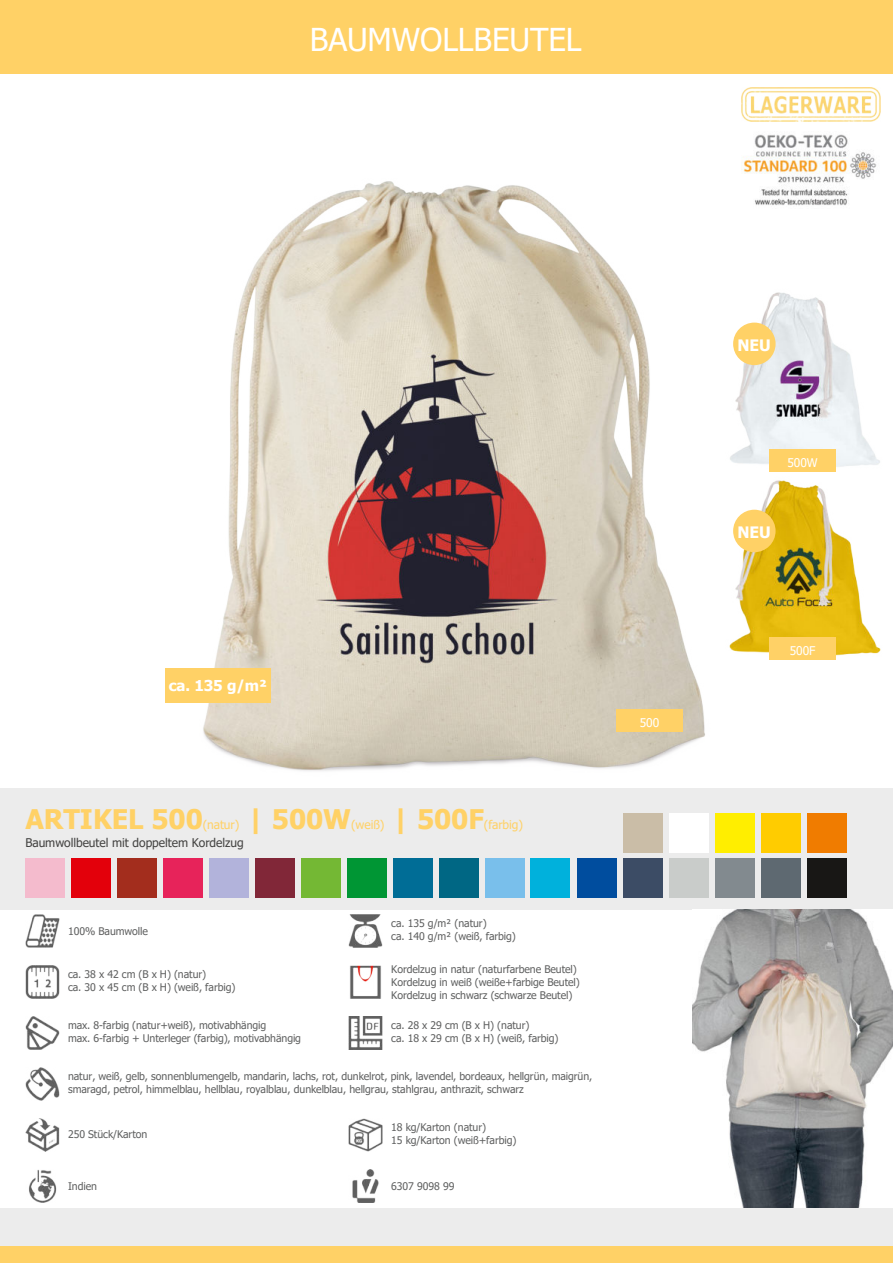
<style>
.page{position:relative;width:893px;height:1263px;background:#fff}
.page>*{position:absolute;margin:0;border:0;box-sizing:border-box;transform-origin:0 0}
.t1{font:31.5px "Tahoma";letter-spacing:-.005em;color:#fff}
.t2{font:700 27px "Tahoma";letter-spacing:-.005em;color:#ffd166}
.t3{font:700 15.75px "Tahoma";color:#fff}
.t4{font:700 15px "Tahoma";letter-spacing:-.005em;color:#fff}
.t5{font:12px "Tahoma";letter-spacing:-.005em;color:#434241}
.t6{font:12px "Tahoma";letter-spacing:-.005em;color:#ffd166}
.t7{font:12px "Tahoma";letter-spacing:-.01em;color:#fff}
.t8{font:10.5px/12.6px "Tahoma";letter-spacing:-.01em;color:#606161}
</style>
<div class="page">
<div style="left:0;top:788px;width:893px;height:475px;background:#ececec"></div>
<div style="left:0;top:910px;width:893px;height:298px;background:#fff"></div>
<div style="left:0;top:0;width:893px;height:73px;background:#ffd166"></div>
<img style="left:26px;top:914px;width:33px;height:33px">
<img style="left:349px;top:914px;width:34px;height:33px">
<img style="left:26px;top:1016px;width:33px;height:33px">
<img style="left:26px;top:1067px;width:33px;height:33px">
<img style="left:26px;top:1118px;width:33px;height:33px">
<img style="left:29px;top:1170px;width:28px;height:32px">
<img style="left:26px;top:965px;width:33px;height:33px">
<img style="left:349px;top:1016px;width:34px;height:33px">
<img style="left:349px;top:1118px;width:34px;height:33px">
<img style="left:352px;top:1169px;width:27px;height:33px">
<div style="left:0;top:1246px;width:893px;height:17px;background:#ffd166"></div>
<img style="left:165px;top:166px;width:606px;height:605px">
<img style="left:742px;top:87px;width:138px;height:35px">
<img style="left:693px;top:910px;width:200px;height:298px">
<div style="left:166px;top:669px;width:105px;height:34px;background:#ffd166"></div>
<img style="left:742px;top:134px;width:135px;height:75px">
<img style="left:708px;top:288px;width:172px;height:183px">
<img style="left:708px;top:476px;width:173px;height:183px">
<div style="left:769px;top:637px;width:67px;height:22px;background:#ffd166"></div>
<div style="left:769px;top:450px;width:67px;height:22px;background:#ffd166"></div>
<div style="left:26px;top:858px;width:39px;height:39px;background:#f4bbcd"></div>
<div style="left:71px;top:858px;width:40px;height:39px;background:#e3000b"></div>
<div style="left:117px;top:858px;width:40px;height:39px;background:#a32d1d"></div>
<div style="left:163px;top:858px;width:40px;height:39px;background:#e7235a"></div>
<div style="left:209px;top:858px;width:40px;height:39px;background:#b2b3db"></div>
<div style="left:255px;top:858px;width:40px;height:39px;background:#812738"></div>
<div style="left:301px;top:858px;width:40px;height:39px;background:#74b834"></div>
<div style="left:347px;top:858px;width:40px;height:39px;background:#009634"></div>
<div style="left:393px;top:858px;width:39px;height:39px;background:#006d96"></div>
<div style="left:439px;top:858px;width:39px;height:39px;background:#006784"></div>
<div style="left:485px;top:858px;width:39px;height:39px;background:#79bfeb"></div>
<div style="left:531px;top:858px;width:39px;height:39px;background:#00b1dc"></div>
<div style="left:577px;top:858px;width:40px;height:39px;background:#004d9e"></div>
<div style="left:623px;top:858px;width:40px;height:39px;background:#3c4c65"></div>
<div style="left:669px;top:858px;width:40px;height:39px;background:#c9ccca"></div>
<div style="left:715px;top:858px;width:40px;height:39px;background:#828a8f"></div>
<div style="left:761px;top:858px;width:40px;height:39px;background:#5e6971"></div>
<div style="left:807px;top:858px;width:40px;height:39px;background:#181715"></div>
<div style="left:623px;top:813px;width:40px;height:40px;background:#cabda7"></div>
<div style="left:669px;top:813px;width:40px;height:40px;background:#fff"></div>
<div style="left:715px;top:813px;width:40px;height:40px;background:#fe0"></div>
<div style="left:761px;top:813px;width:40px;height:40px;background:#fc0"></div>
<div style="left:807px;top:813px;width:40px;height:40px;background:#f07c00"></div>
<div style="left:733px;top:323px;width:43px;height:42px;background:#ffd166;border-radius:50%"></div>
<div style="left:733px;top:510px;width:43px;height:42px;background:#ffd166;border-radius:50%"></div>
<img style="left:350px;top:965px;width:31px;height:33px">
<div style="left:616px;top:709px;width:67px;height:22px;background:#ffd166"></div>
<h1 class="t1" style="left:310px;top:18px;width:273px">BAUMWOLLBEUTEL</h1>
<h3 class="t4" style="left:169px;top:675px;width:100px">ca. 135 g/m²</h3>
<h2 class="t2" style="left:26px;top:800px;width:179px">ARTIKEL 500</h2>
<p class="t6" style="left:203px;top:816px;width:38px">(natur)</p>
<h2 class="t2" style="left:247px;top:800px;width:105px">| 500W</h2>
<p class="t6" style="left:351px;top:816px;width:35px">(weiß)</p>
<h2 class="t2" style="left:392px;top:800px;width:93px">| 500F</h2>
<p class="t6" style="left:484px;top:816px;width:41px">(farbig)</p>
<p class="t5" style="left:26px;top:834px;width:220px">Baumwollbeutel mit doppeltem Kordelzug</p>
<p class="t8" style="left:68px;top:925px;width:81px">100% Baumwolle</p>
<p class="t8" style="left:68px;top:969px;width:169px">ca. 38 x 42 cm (B x H) (natur)<br>ca. 30 x 45 cm (B x H) (weiß, farbig)</p>
<p class="t8" style="left:391px;top:918px;width:126px">ca. 135 g/m² (natur)<br>ca. 140 g/m² (weiß, farbig)</p>
<p class="t8" style="left:391px;top:964px;width:190px">Kordelzug in natur (naturfarbene Beutel)<br>Kordelzug in weiß (weiße+farbige Beutel)<br>Kordelzug in schwarz (schwarze Beutel)</p>
<p class="t8" style="left:68px;top:1020px;width:235px">max. 8-farbig (natur+weiß), motivabhängig<br>max. 6-farbig + Unterleger (farbig), motivabhängig</p>
<p class="t8" style="left:68px;top:1071px;width:526px">natur, weiß, gelb, sonnenblumengelb, mandarin, lachs, rot, dunkelrot, pink, lavendel, bordeaux, hellgrün, maigrün, smaragd, petrol, himmelblau, hellblau, royalblau, dunkelblau, hellgrau, stahlgrau, anthrazit, schwarz</p>
<p class="t8" style="left:68px;top:1128px;width:81px">250 Stück/Karton</p>
<p class="t8" style="left:391px;top:1122px;width:127px">18 kg/Karton (natur)<br>15 kg/Karton (weiß+farbig)</p>
<p class="t8" style="left:391px;top:1180px;width:65px">6307 9098 99</p>
<p class="t8" style="left:391px;top:1020px;width:169px">ca. 28 x 29 cm (B x H) (natur)<br>ca. 18 x 29 cm (B x H) (weiß, farbig)</p>
<p class="t8" style="left:68px;top:1180px;width:30px">Indien</p>
<p class="t7" style="left:640px;top:714px;width:21px">500</p>
<h3 class="t3" style="left:737px;top:334px;width:35px">NEU</h3>
<p class="t7" style="left:787px;top:455px;width:32px">500W</p>
<h3 class="t3" style="left:737px;top:521px;width:35px">NEU</h3>
<p class="t7" style="left:790px;top:642px;width:27px">500F</p>
</div>
